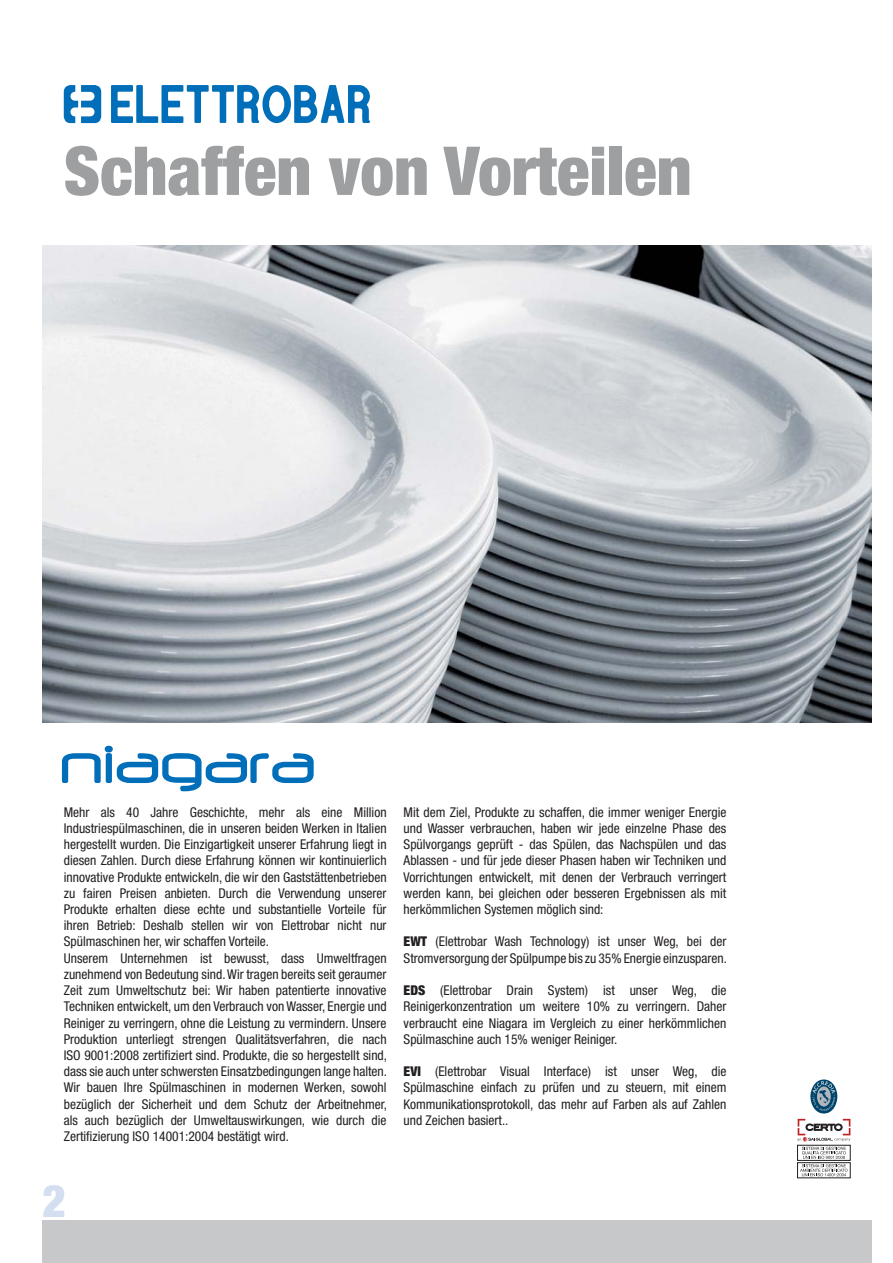
<style>
.page{position:relative;width:893px;height:1263px;background:#fff}
.page>*{position:absolute;margin:0;border:0;box-sizing:border-box;transform-origin:0 0}
.t1{font:900 condensed 67.5px "Helvetica Neue";color:#9d9fa1}
.t2{font:900 condensed 45px "Helvetica Neue";color:#d4def1}
.t3{font:condensed 13.5px/16.2px "Helvetica Neue";color:#231f20;text-align:justify}
.s1{font-weight:900}
</style>
<div class="page">
<div style="left:43px;top:1220px;width:829px;height:43px;background:#c6c8ca"></div>
<svg style="left:64px;top:85px;width:37px;height:38px"></svg>
<svg style="left:111px;top:85px;width:259px;height:38px"></svg>
<img style="left:43px;top:246px;width:829px;height:477px">
<svg style="left:810px;top:1079px;width:27px;height:34px"></svg>
<svg style="left:813px;top:1081px;width:22px;height:30px"></svg>
<svg style="left:797px;top:1119px;width:53px;height:22px"></svg>
<svg style="left:800px;top:1147px;width:47px;height:29px"></svg>
<div style="left:797px;top:1162px;width:53px;height:16px;border:1px solid #231f20"></div>
<div style="left:797px;top:1145px;width:53px;height:15px;border:1px solid #231f20"></div>
<svg style="left:62px;top:746px;width:252px;height:45px"></svg>
<h1 class="t1" style="left:64px;top:147px;width:629px">Schaffen von Vorteilen</h1>
<p class="t3" style="left:64px;top:805px;width:325px;text-align:left">Mehr als 40 Jahre Geschichte, mehr als eine Million Industriespülmaschinen, die in unseren beiden Werken in Italien hergestellt wurden. Die Einzigartigkeit unserer Erfahrung liegt in diesen Zahlen. Durch diese Erfahrung können wir kontinuierlich innovative Produkte entwickeln, die wir den Gaststättenbetrieben zu fairen Preisen anbieten. Durch die Verwendung unserer Produkte erhalten diese echte und substantielle Vorteile für ihren Betrieb: Deshalb stellen wir von Elettrobar nicht nur Spülmaschinen her, wir schaffen Vorteile.<br>Unserem Unternehmen ist bewusst, dass Umweltfragen zunehmend von Bedeutung sind. Wir tragen bereits seit geraumer Zeit zum Umweltschutz bei: Wir haben patentierte innovative Techniken entwickelt, um den Verbrauch von Wasser, Energie und Reiniger zu verringern, ohne die Leistung zu vermindern. Unsere Produktion unterliegt strengen Qualitätsverfahren, die nach ISO 9001:2008 zertifiziert sind. Produkte, die so hergestellt sind, dass sie auch unter schwersten Einsatzbedingungen lange halten.<br>Wir bauen Ihre Spülmaschinen in modernen Werken, sowohl bezüglich der Sicherheit und dem Schutz der Arbeitnehmer, als auch bezüglich der Umweltauswirkungen, wie durch die Zertifizierung ISO 14001:2004 bestätigt wird.</p>
<p class="t3" style="left:404px;top:805px;width:324px">Mit dem Ziel, Produkte zu schaffen, die immer weniger Energie und Wasser verbrauchen, haben wir jede einzelne Phase des Spülvorgangs geprüft - das Spülen, das Nachspülen und das Ablassen - und für jede dieser Phasen haben wir Techniken und Vorrichtungen entwickelt, mit denen der Verbrauch verringert werden kann, bei gleichen oder besseren Ergebnissen als mit herkömmlichen Systemen möglich sind:</p>
<p class="t3" style="left:404px;top:935px;width:325px"><span class="s1">EWT</span> (Elettrobar Wash Technology) ist unser Weg, bei der<br>Stromversorgung der Spülpumpe bis zu 35% Energie einzusparen.</p>
<p class="t3" style="left:404px;top:983px;width:324px"><span class="s1">EDS</span> (Elettrobar Drain System) ist unser Weg, die Reinigerkonzentration um weitere 10% zu verringern. Daher verbraucht eine Niagara im Vergleich zu einer herkömmlichen Spülmaschine auch 15% weniger Reiniger.</p>
<p class="t3" style="left:404px;top:1064px;width:324px"><span class="s1">EVI</span> (Elettrobar Visual Interface) ist unser Weg, die Spülmaschine einfach zu prüfen und zu steuern, mit einem Kommunikationsprotokoll, das mehr auf Farben als auf Zahlen und Zeichen basiert..</p>
<h2 class="t2" style="left:43px;top:1185px;width:25px">2</h2>
</div>
